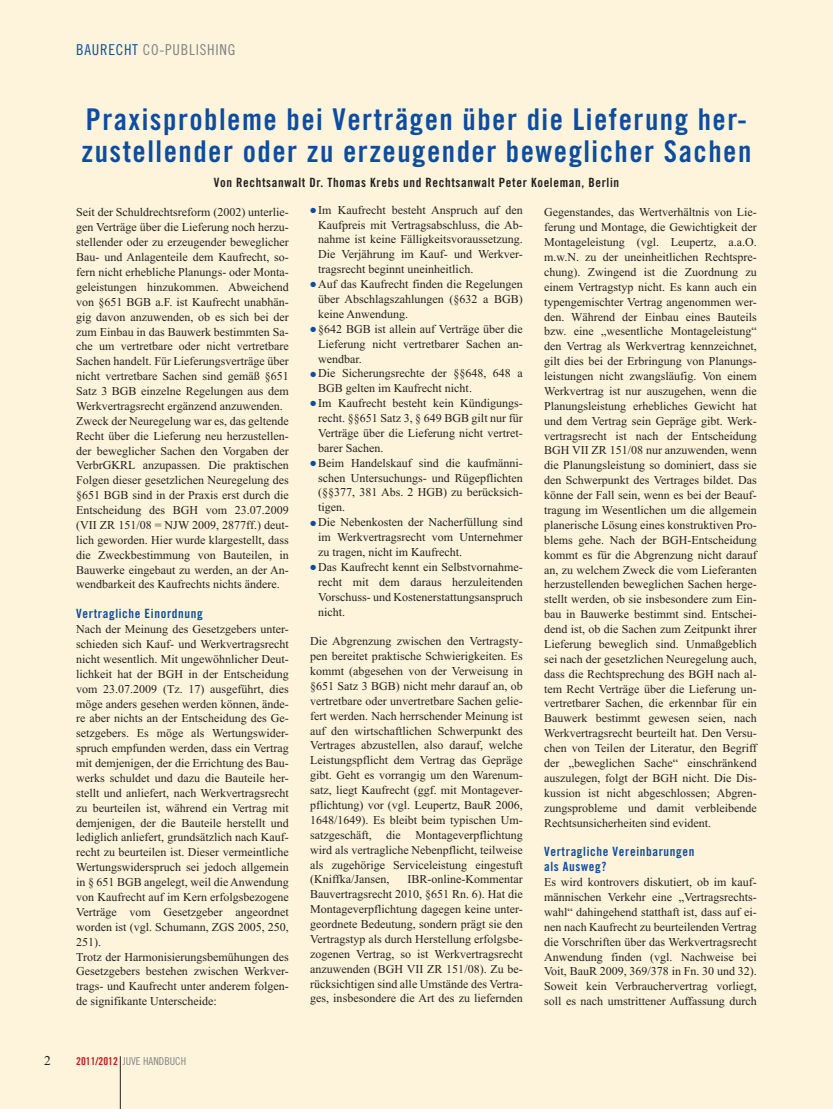
<style>
.page{position:relative;width:833px;height:1109px;background:#fef4db}
.page>*{position:absolute;margin:0;border:0;box-sizing:border-box;transform-origin:0 0}
.t1{font:30px/32px "Trade Gothic LT Std Bd Cn 20";letter-spacing:.05em;color:#0d4da1}
.t2{font:15px "Trade Gothic LT Std Cn 18";letter-spacing:.05em;color:#808285}
.t3{font:13.5px "Juve Times New Roman";color:#231f20}
.t4{font:12.75px "Trade Gothic LT Std Bd Cn 20";letter-spacing:.05em;color:#231f20}
.t5{font:12.75px/14.9px "Trade Gothic LT Std Bd Cn 20";letter-spacing:.05em;color:#0d4da1}
.t6{font:12px/14.9px "Juve Times New Roman";color:#231f20;text-align:justify}
.t7{font:10.8px "Trade Gothic LT Std Cn 18";color:#808285}
.s1{color:#0d4da1}
.s2{font-family:"Trade Gothic LT Std Bd Cn 20";color:#cd151d}
</style>
<div class="page">
<hr style="left:120px;top:1056px;width:1px;height:53px;background:#231f20">
<p class="t2" style="left:76px;top:41px;width:161px"><span class="s1">BAURECHT</span> CO-PUBLISHING</p>
<h1 class="t1" style="left:82px;top:103px;width:671px">Praxisprobleme bei Verträgen über die Lieferung her&shy;zustellender oder zu erzeugender beweglicher Sachen</h1>
<p class="t4" style="left:214px;top:175px;width:407px">Von Rechtsanwalt Dr. Thomas Krebs und Rechtsanwalt Peter Koeleman, Berlin</p>
<p class="t6" style="left:76px;top:205px;width:214px;text-align:left">Seit der Schuldrechtsreform (2002) unterlie&shy;gen Verträge über die Lieferung noch herzu&shy;stellender oder zu erzeugender beweglicher Bau- und Anlagenteile dem Kaufrecht, so&shy;fern nicht erhebliche Planungs- oder Monta&shy;geleistungen hinzukommen. Abweichend von §651 BGB a.F. ist Kaufrecht unabhän&shy;gig davon anzuwenden, ob es sich bei der zum Einbau in das Bauwerk bestimmten Sa&shy;che um vertretbare oder nicht vertretbare Sachen handelt. Für Lieferungsverträge über nicht vertretbare Sachen sind gemäß §651<br>Satz 3 BGB einzelne Regelungen aus dem Werkvertragsrecht ergänzend anzuwenden.<br>Zweck der Neuregelung war es, das geltende Recht über die Lieferung neu herzustellen&shy;der beweglicher Sachen den Vorgaben der VerbrGKRL anzupassen. Die praktischen Folgen dieser gesetzlichen Neuregelung des §651 BGB sind in der Praxis erst durch die Entscheidung des BGH vom 23.07.2009 (VII ZR 151/08 = NJW 2009, 2877ff.) deut&shy;lich geworden. Hier wurde klargestellt, dass die Zweckbestimmung von Bauteilen, in Bauwerke eingebaut zu werden, an der An&shy;wendbarkeit des Kaufrechts nichts ändere.</p>
<p class="t5" style="left:76px;top:606px;width:128px">Vertragliche Einordnung</p>
<p class="t6" style="left:76px;top:622px;width:214px;text-align:left">Nach der Meinung des Gesetzgebers unter&shy;schieden sich Kauf- und Werkvertragsrecht nicht wesentlich. Mit ungewöhnlicher Deut&shy;lichkeit hat der BGH in der Entscheidung vom 23.07.2009 (Tz. 17) ausgeführt, dies möge anders gesehen werden können, ände&shy;re aber nichts an der Entscheidung des Ge&shy;setzgebers. Es möge als Wertungswider&shy;spruch empfunden werden, dass ein Vertrag mit demjenigen, der die Errichtung des Bau&shy;werks schuldet und dazu die Bauteile her&shy;stellt und anliefert, nach Werkvertragsrecht zu beurteilen ist, während ein Vertrag mit demjenigen, der die Bauteile herstellt und lediglich anliefert, grundsätzlich nach Kauf&shy;recht zu beurteilen ist. Dieser vermeintliche Wertungswiderspruch sei jedoch allgemein in § 651 BGB angelegt, weil die Anwendung von Kaufrecht auf im Kern erfolgsbezogene Verträge vom Gesetzgeber angeordnet worden ist (vgl. Schumann, ZGS 2005, 250, 251).<br>Trotz der Harmonisierungsbemühungen des Gesetzgebers bestehen zwischen Werkver&shy;trags- und Kaufrecht unter anderem folgen&shy;de signifikante Unterscheide:</p>
<p class="t3" style="left:44px;top:1053px;width:8px">2</p>
<p class="t7" style="left:76px;top:1054px;width:111px"><span class="s2">2011/2012</span> JUVE HANDBUCH</p>
<p class="t6" style="left:318px;top:202px;width:206px;text-indent:-8px"><span class="s1">•</span> Im Kaufrecht besteht Anspruch auf den Kaufpreis mit Vertragsabschluss, die Ab&shy;nahme ist keine Fälligkeitsvoraussetzung.<br>Die Verjährung im Kauf- und Werkver&shy;tragsrecht beginnt uneinheitlich.</p>
<p class="t6" style="left:318px;top:277px;width:206px;text-indent:-8px"><span class="s1">•</span> Auf das Kaufrecht finden die Regelungen über Abschlagszahlungen (§632 a BGB) keine Anwendung.</p>
<p class="t6" style="left:318px;top:321px;width:206px;text-indent:-8px"><span class="s1">•</span> §642 BGB ist allein auf Verträge über die Lieferung nicht vertretbarer Sachen an&shy;wendbar.</p>
<p class="t6" style="left:318px;top:366px;width:206px;text-indent:-8px"><span class="s1">•</span> Die Sicherungsrechte der §§648, 648 a<br>BGB gelten im Kaufrecht nicht.</p>
<p class="t6" style="left:318px;top:396px;width:206px;text-indent:-8px"><span class="s1">•</span> Im Kaufrecht besteht kein Kündigungs&shy;recht. §§651 Satz 3, § 649 BGB gilt nur für Verträge über die Lieferung nicht vertret&shy;barer Sachen.</p>
<p class="t6" style="left:318px;top:455px;width:206px;text-indent:-8px"><span class="s1">•</span> Beim Handelskauf sind die kaufmänni&shy;schen Untersuchungs- und Rügepflichten (§§377, 381 Abs. 2 HGB) zu berücksich&shy;tigen.</p>
<p class="t6" style="left:318px;top:515px;width:206px;text-indent:-8px"><span class="s1">•</span> Die Nebenkosten der Nacherfüllung sind im Werkvertragsrecht vom Unternehmer zu tragen, nicht im Kaufrecht.</p>
<p class="t6" style="left:318px;top:559px;width:206px;text-indent:-8px"><span class="s1">•</span> Das Kaufrecht kennt ein Selbstvornahme&shy;recht mit dem daraus herzuleitenden Vorschuss- und Kostenerstattungsanspruch nicht.</p>
<p class="t6" style="left:310px;top:634px;width:214px">Die Abgrenzung zwischen den Vertragsty&shy;pen bereitet praktische Schwierigkeiten. Es kommt (abgesehen von der Verweisung in §651 Satz 3 BGB) nicht mehr darauf an, ob vertretbare oder unvertretbare Sachen gelie&shy;fert werden. Nach herrschender Meinung ist auf den wirtschaftlichen Schwerpunkt des Vertrages abzustellen, also darauf, welche Leistungspflicht dem Vertrag das Gepräge gibt. Geht es vorrangig um den Warenum&shy;satz, liegt Kaufrecht (ggf. mit Montagever&shy;pflichtung) vor (vgl. Leupertz, BauR 2006, 1648/1649). Es bleibt beim typischen Um&shy;satzgeschäft, die Montageverpflichtung wird als vertragliche Nebenpflicht, teilweise als zugehörige Serviceleistung eingestuft (Kniffka/Jansen,</p>
<p class="t6" style="left:310px;top:872px;width:214px;text-indent:97px">IBR-online-Kommentar Bauvertragsrecht 2010, §651 Rn. 6). Hat die Montageverpflichtung dagegen keine unter&shy;geordnete Bedeutung, sondern prägt sie den Vertragstyp als durch Herstellung erfolgsbe&shy;zogenen Vertrag, so ist Werkvertragsrecht anzuwenden (BGH VII ZR 151/08). Zu be&shy;rücksichtigen sind alle Umstände des Vertra&shy;ges, insbesondere die Art des zu liefernden</p>
<p class="t6" style="left:544px;top:205px;width:214px">Gegenstandes, das Wertverhältnis von Lie&shy;ferung und Montage, die Gewichtigkeit der Montageleistung (vgl. Leupertz, a.a.O. m.w.N. zu der uneinheitlichen Rechtspre&shy;chung). Zwingend ist die Zuordnung zu einem Vertragstyp nicht. Es kann auch ein typengemischter Vertrag angenommen wer&shy;den. Während der Einbau eines Bauteils bzw. eine „wesentliche Montageleistung“ den Vertrag als Werkvertrag kennzeichnet, gilt dies bei der Erbringung von Planungs&shy;leistungen nicht zwangsläufig. Von einem Werkvertrag ist nur auszugehen, wenn die Planungsleistung erhebliches Gewicht hat und dem Vertrag sein Gepräge gibt. Werk&shy;vertragsrecht ist nach der Entscheidung BGH VII ZR 151/08 nur anzuwenden, wenn die Planungsleistung so dominiert, dass sie den Schwerpunkt des Vertrages bildet. Das könne der Fall sein, wenn es bei der Beauf&shy;tragung im Wesentlichen um die allgemein planerische Lösung eines konstruktiven Pro&shy;blems gehe. Nach der BGH-Entscheidung kommt es für die Abgrenzung nicht darauf an, zu welchem Zweck die vom Lieferanten herzustellenden beweglichen Sachen herge&shy;stellt werden, ob sie insbesondere zum Ein&shy;bau in Bauwerke bestimmt sind. Entschei&shy;dend ist, ob die Sachen zum Zeitpunkt ihrer Lieferung beweglich sind. Unmaßgeblich sei nach der gesetzlichen Neuregelung auch, dass die Rechtsprechung des BGH nach al&shy;tem Recht Verträge über die Lieferung un&shy;vertretbarer Sachen, die erkennbar für ein Bauwerk bestimmt gewesen seien, nach Werkvertragsrecht beurteilt hat. Den Versu&shy;chen von Teilen der Literatur, den Begriff der „beweglichen Sache“ einschränkend auszulegen, folgt der BGH nicht. Die Dis&shy;kussion ist nicht abgeschlossen; Abgren&shy;zungsprobleme und damit verbleibende Rechtsunsicherheiten sind evident.</p>
<p class="t5" style="left:544px;top:844px;width:152px">Vertragliche Vereinbarungen als Ausweg?</p>
<p class="t6" style="left:544px;top:875px;width:214px">Es wird kontrovers diskutiert, ob im kauf&shy;männischen Verkehr eine „Vertragsrechts&shy;wahl“ dahingehend statthaft ist, dass auf ei&shy;nen nach Kaufrecht zu beurteilenden Vertrag die Vorschriften über das Werkvertragsrecht Anwendung finden (vgl. Nachweise bei Voit, BauR 2009, 369/378 in Fn. 30 und 32).<br>Soweit kein Verbrauchervertrag vorliegt, soll es nach umstrittener Auffassung durch</p>
</div>
